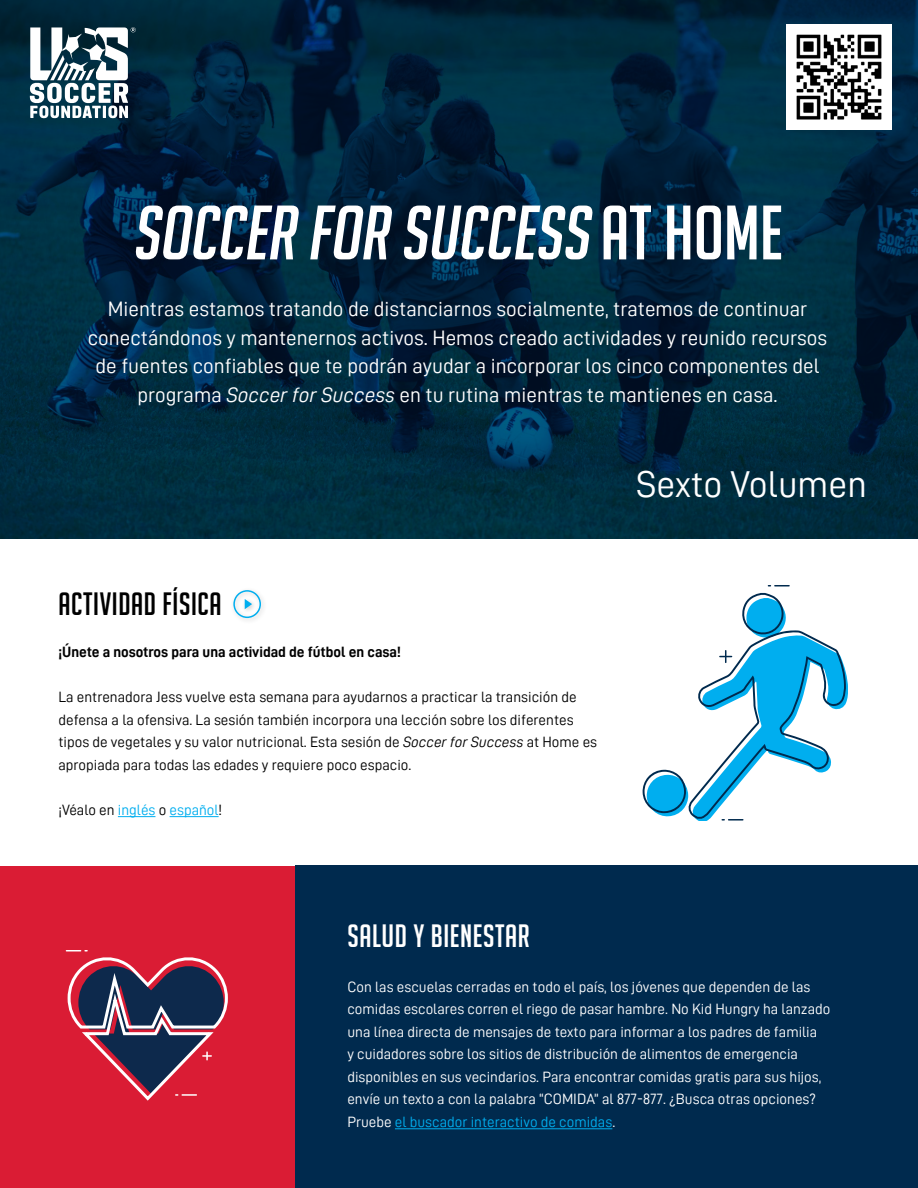
<style>
.page{position:relative;width:918px;height:1188px;background:#fff}
.page>*{position:absolute;margin:0;border:0;box-sizing:border-box;transform-origin:0 0}
.t1{font:75px "Big Noodle Titling";color:#fff}
.t2{font:37.5px "D DIN";color:#fff}
.t3{font:31.5px "Big Noodle Titling";letter-spacing:.02em;color:#000}
.t4{font:31.5px "Big Noodle Titling";letter-spacing:.02em;color:#fff}
.t5{font:21px/28.5px "D DIN";color:#fff;text-align:center}
.t6{font:15px/22.5px "D DIN";color:#fff}
.t7{font:15px/22.5px "D DIN";color:#000}
.t8{font:15px "D DIN Bold";color:#000}
.t9{font:15px "D DIN";color:#00aeef}
.s1{font-family:"D DIN Italic"}
.s2{color:#000}
.s3{color:#00aeef}
</style>
<div class="page">
<img style="left:0;top:0;width:918px;height:538px">
<hr style="left:118px;top:816px;width:37px;height:1px;background:#00aeef">
<hr style="left:170px;top:816px;width:49px;height:1px;background:#00aeef">
<div style="left:0;top:866px;width:295px;height:322px;background:#da1a32"></div>
<div style="left:295px;top:866px;width:623px;height:322px;background:#002a4e"></div>
<hr style="left:395px;top:1128px;width:217px;height:1px;background:#00aeef">
<svg style="left:66px;top:950px;width:162px;height:151px"></svg>
<svg style="left:768px;top:585px;width:21px;height:1px"></svg>
<svg style="left:642px;top:592px;width:206px;height:229px"></svg>
<svg style="left:30px;top:27px;width:106px;height:91px"></svg>
<div style="left:230px;top:587px;width:37px;height:37px;background:#000;opacity:.22"></div>
<div style="left:233px;top:590px;width:28px;height:28px;border:2px solid #00aeef;border-radius:50%"></div>
<svg style="left:245px;top:599px;width:7px;height:10px"></svg>
<img style="left:786px;top:25px;width:105px;height:105px">
<h1 class="t1" style="left:132px;top:192px;width:652px">SOCCER FOR SUCCESS AT HOME</h1>
<p class="t5" style="left:88px;top:295px;width:741px">Mientras estamos tratando de distanciarnos socialmente, tratemos de continuar conectándonos y mantenernos activos. Hemos creado actividades y reunido recursos de fuentes confiables que te podrán ayudar a incorporar los cinco componentes del programa <span class="s1">Soccer for Success</span> en tu rutina mientras te mantienes en casa.</p>
<h3 class="t3" style="left:58px;top:587px;width:165px">ACTIVIDAD FÍSICA</h3>
<p class="t8" style="left:58px;top:644px;width:344px">¡Únete a nosotros para una actividad de fútbol en casa!</p>
<p class="t7" style="left:58px;top:686px;width:540px">La entrenadora Jess vuelve esta semana para ayudarnos a practicar la transición de defensa a la ofensiva. La sesión también incorpora una lección sobre los diferentes tipos de vegetales y su valor nutricional. Esta sesión de <span class="s1">Soccer for Success</span> at Home es apropiada para todas las edades y requiere poco espacio.</p>
<p class="t9" style="left:58px;top:801px;width:165px"><span class="s2">¡Véalo en</span> inglés <span class="s2">o</span> español<span class="s2">!</span></p>
<h2 class="t2" style="left:636px;top:463px;width:232px">Sexto Volumen</h2>
<h3 class="t4" style="left:347px;top:919px;width:184px">SALUD Y BIENESTAR</h3>
<p class="t6" style="left:347px;top:975px;width:485px">Con las escuelas cerradas en todo el país, los jóvenes que dependen de las comidas escolares corren el riego de pasar hambre. No Kid Hungry ha lanzado una línea directa de mensajes de texto para informar a los padres de familia<br>y cuidadores sobre los sitios de distribución de alimentos de emergencia disponibles en sus vecindarios. Para encontrar comidas gratis para sus hijos, envíe un texto a con la palabra “COMIDA” al 877-877. ¿Busca otras opciones?<br>Pruebe <span class="s3">el buscador interactivo de comidas</span>.</p>
</div>
